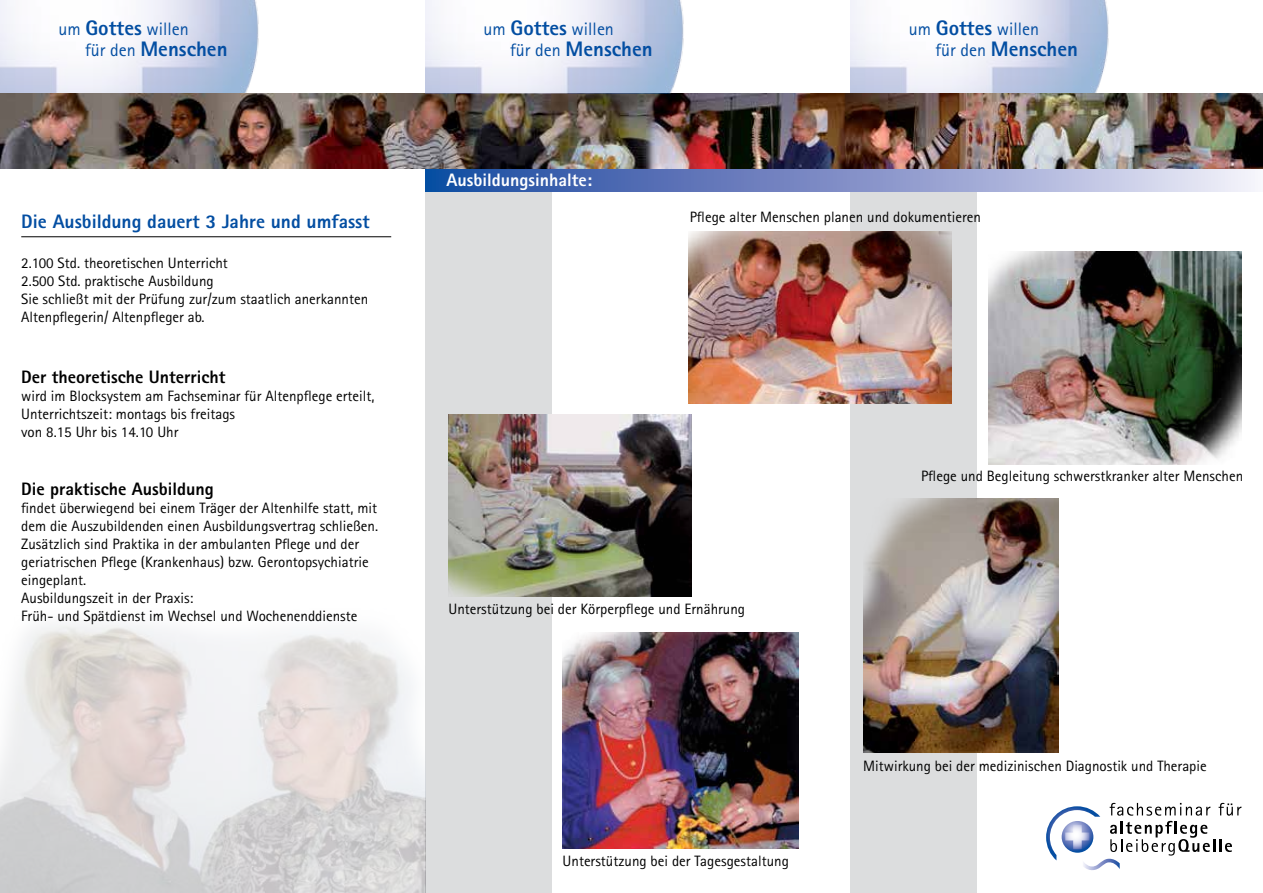
<style>
.page{position:relative;width:1263px;height:893px;background:#fff}
.page>*{position:absolute;margin:0;border:0;box-sizing:border-box;transform-origin:0 0}
.t1{font:800 21px "Rotis Sans Serif";color:#034ea2}
.t2{font:800 19.5px "Rotis Sans Serif";color:#034ea2}
.t3{font:800 18px "Rotis Sans Serif";color:#000}
.t4{font:18px "Rotis Sans Serif";color:#034ea2}
.t5{font:800 18px "Rotis Sans Serif";color:#fff}
.t6{font:15px/18px "Rotis Sans Serif";color:#000}
.s1{font-weight:800;font-size:21px}
.s2{font-weight:400;font-size:18px}
</style>
<div class="page">
<div style="left:425px;top:113px;width:127px;height:780px;background:#dcddde"></div>
<div style="left:850px;top:113px;width:127px;height:780px;background:#dcddde"></div>
<div style="left:425px;top:168px;width:838px;height:24px;background:linear-gradient(to right,#14429d,#f2e9f7)"></div>
<img style="left:0;top:0;width:292px;height:94px">
<img style="left:850px;top:0;width:293px;height:94px">
<img style="left:0;top:94px;width:1263px;height:74px">
<img style="left:425px;top:0;width:292px;height:94px">
<img style="left:689px;top:231px;width:263px;height:173px">
<svg style="left:1046px;top:803px;width:195px;height:67px"></svg>
<img style="left:563px;top:633px;width:236px;height:216px">
<img style="left:864px;top:499px;width:195px;height:253px">
<img style="left:988px;top:251px;width:254px;height:214px">
<img style="left:448px;top:415px;width:244px;height:181px">
<img style="left:0;top:625px;width:425px;height:268px">
<hr style="left:21px;top:236px;width:370px;height:1px;background:#000">
<p class="t4" style="left:58px;top:18px;width:132px">um <span class="s1">Gottes</span> willen</p>
<h1 class="t1" style="left:85px;top:36px;width:144px"><span class="s2">für den</span> Menschen</h1>
<h2 class="t2" style="left:21px;top:209px;width:350px">Die Ausbildung dauert 3 Jahre und umfasst</h2>
<p class="t6" style="left:21px;top:254px;width:348px">2.100 Std. theoretischen Unterricht<br>2.500 Std. praktische Ausbildung<br>Sie schließt mit der Prüfung zur/zum staatlich anerkannten Altenpflegerin/ Altenpfleger ab.</p>
<p class="t3" style="left:21px;top:365px;width:206px">Der theoretische Unterricht</p>
<p class="t6" style="left:21px;top:387px;width:355px">wird im Blocksystem am Fachseminar für Altenpflege erteilt,<br>Unterrichtszeit: montags bis freitags<br>von 8.15 Uhr bis 14.10 Uhr</p>
<p class="t3" style="left:21px;top:477px;width:194px">Die praktische Ausbildung</p>
<p class="t6" style="left:21px;top:498px;width:358px">findet überwiegend bei einem Träger der Altenhilfe statt, mit dem die Auszubildenden einen Ausbildungsvertrag schließen.<br>Zusätzlich sind Praktika in der ambulanten Pflege und der geriatrischen Pflege (Krankenhaus) bzw. Gerontopsychiatrie eingeplant.<br>Ausbildungszeit in der Praxis:<br>Früh- und Spätdienst im Wechsel und Wochenenddienste</p>
<p class="t4" style="left:484px;top:18px;width:132px">um <span class="s1">Gottes</span> willen</p>
<h1 class="t1" style="left:510px;top:36px;width:144px"><span class="s2">für den</span> Menschen</h1>
<p class="t4" style="left:909px;top:18px;width:132px">um <span class="s1">Gottes</span> willen</p>
<h1 class="t1" style="left:935px;top:36px;width:144px"><span class="s2">für den</span> Menschen</h1>
<p class="t5" style="left:446px;top:169px;width:147px">Ausbildungsinhalte:</p>
<p class="t6" style="left:690px;top:208px;width:293px">Pflege alter Menschen planen und dokumentieren</p>
<p class="t6" style="left:921px;top:467px;width:324px">Pflege und Begleitung schwerstkranker alter Menschen</p>
<p class="t6" style="left:448px;top:599px;width:298px">Unterstützung bei der Körperpflege und Ernährung</p>
<p class="t6" style="left:563px;top:852px;width:228px">Unterstützung bei der Tagesgestaltung</p>
<p class="t6" style="left:863px;top:757px;width:345px">Mitwirkung bei der medizinischen Diagnostik und Therapie</p>
</div>
